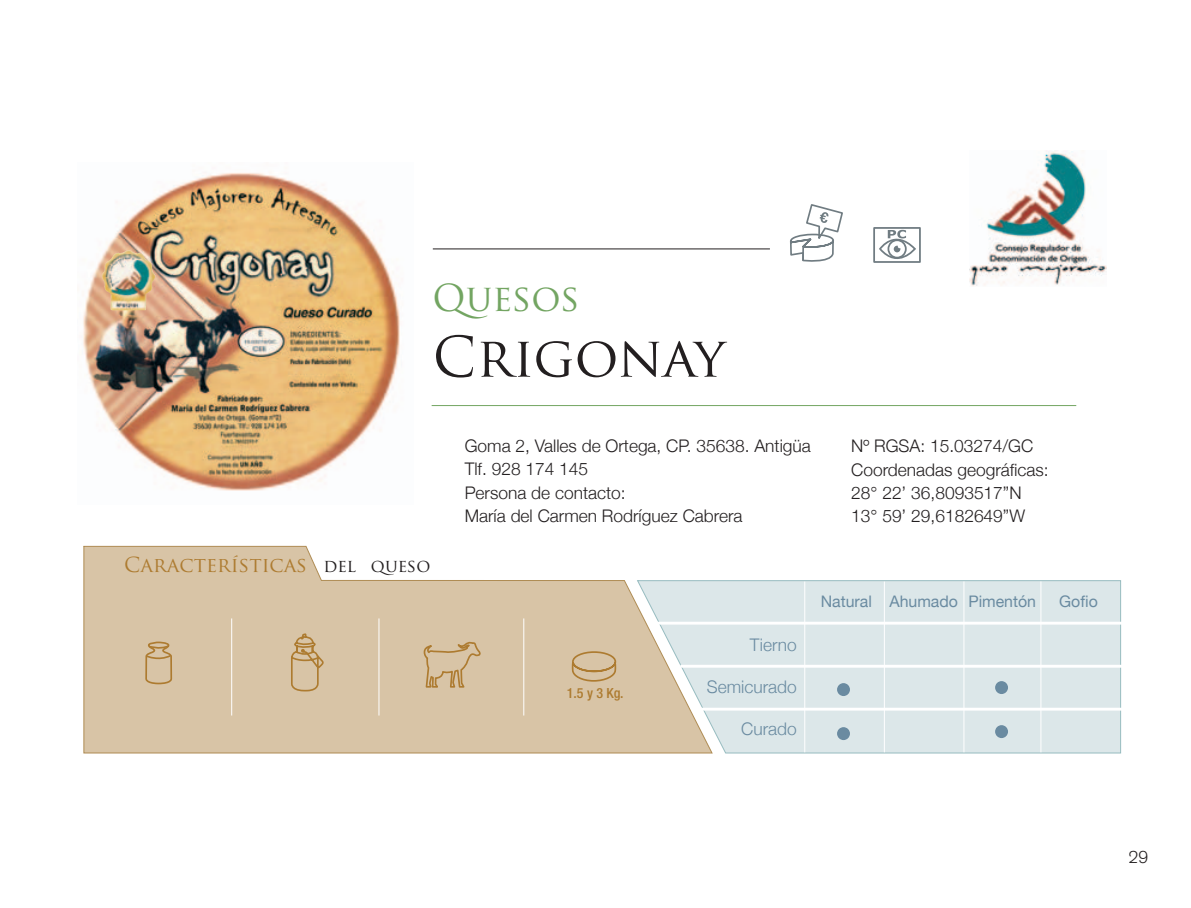
<style>
.page{position:relative;width:1191px;height:908px;background:#fff}
.page>*{position:absolute;margin:0;border:0;box-sizing:border-box;transform-origin:0 0}
.t1{font:54.4px "Trajan Pro";color:#231f20}
.t2{font:36.2px "Trajan Pro";color:#73a562}
.t3{font:20.2px "Trajan Pro";color:#ad7b30}
.t4{font:300 17.4px "Helvetica Neue";color:#231f20}
.t5{font:300 17.4px "Helvetica Neue";color:#6a8ba1}
.t6{font:300 17px "Akzidenz Grotesk BE";color:#231f20}
.t7{font:16px "Helvetica Neue";color:#6a8ba1}
.t8{font:500 condensed 14px "Helvetica Neue LT Std";color:#ad7b30}
.s1{font-size:17.4px;color:#231f20}
</style>
<div class="page">
<hr style="left:431px;top:405px;width:645px;height:1px;background:#73a562">
<hr style="left:433px;top:248px;width:337px;height:1px;background:#231f20">
<svg style="left:790px;top:204px;width:53px;height:58px"></svg>
<div style="left:873px;top:227px;width:47px;height:36px;border:2px solid #707c82"></div>
<svg style="left:877px;top:228px;width:40px;height:35px"></svg>
<div style="left:713px;top:580px;width:408px;height:173px;background:#dce7e9"></div>
<svg style="left:83px;top:545px;width:630px;height:208px;background:#dcccb3"></svg>
<hr style="left:680px;top:664px;width:450px;height:3px;background:#fff">
<hr style="left:698px;top:707px;width:432px;height:3px;background:#fff">
<hr style="left:654px;top:621px;width:476px;height:3px;background:#fff">
<hr style="left:804px;top:581px;width:1px;height:171px;background:#fff">
<hr style="left:884px;top:581px;width:1px;height:171px;background:#fff">
<hr style="left:963px;top:581px;width:1px;height:171px;background:#fff">
<hr style="left:1040px;top:581px;width:1px;height:171px;background:#fff">
<hr style="left:231px;top:618px;width:1px;height:97px;background:#fff">
<hr style="left:378px;top:618px;width:1px;height:97px;background:#fff">
<hr style="left:523px;top:618px;width:1px;height:97px;background:#fff">
<svg style="left:141px;top:642px;width:34px;height:42px"></svg>
<svg style="left:421px;top:640px;width:60px;height:48px;background:#d0b791"></svg>
<svg style="left:571px;top:650px;width:46px;height:32px"></svg>
<div style="left:837px;top:682px;width:13px;height:13px;background:#6a8ba1;border-radius:50%"></div>
<div style="left:995px;top:680px;width:13px;height:13px;background:#6a8ba1;border-radius:50%"></div>
<div style="left:837px;top:726px;width:13px;height:13px;background:#6a8ba1;border-radius:50%"></div>
<div style="left:995px;top:724px;width:13px;height:13px;background:#6a8ba1;border-radius:50%"></div>
<img style="left:83px;top:172px;width:317px;height:319px">
<svg style="left:288px;top:570px;width:36px;height:122px;background:#d3bd9a"></svg>
<img style="left:969px;top:151px;width:137px;height:135px">
<img style="left:100px;top:250px;width:57px;height:60px">
<p class="t2" style="left:432px;top:275px;width:149px">QUESOS</p>
<p class="t1" style="left:432px;top:322px;width:294px">CRIGONAY</p>
<p class="t3" style="left:124px;top:551px;width:307px">CARACTERÍSTICAS <span class="s1">DEL QUESO</span></p>
<p class="t4" style="left:465px;top:435px;width:348px">Goma 2, Valles de Ortega, CP. 35638. Antigüa</p>
<p class="t4" style="left:465px;top:458px;width:125px">Tlf. 928 174 145</p>
<p class="t4" style="left:465px;top:481px;width:163px">Persona de contacto:</p>
<p class="t4" style="left:465px;top:504px;width:279px">María del Carmen Rodríguez Cabrera</p>
<p class="t4" style="left:851px;top:435px;width:183px">Nº RGSA: 15.03274/GC</p>
<p class="t4" style="left:851px;top:458px;width:199px">Coordenadas geográficas:</p>
<p class="t4" style="left:851px;top:481px;width:172px">28° 22’ 36,8093517”N</p>
<p class="t4" style="left:851px;top:505px;width:175px">13° 59’ 29,6182649”W</p>
<p class="t8" style="left:567px;top:684px;width:58px">1.5 y 3 Kg.</p>
<p class="t5" style="left:749px;top:634px;width:49px">Tierno</p>
<p class="t5" style="left:707px;top:676px;width:91px">Semicurado</p>
<p class="t5" style="left:741px;top:717px;width:57px">Curado</p>
<p class="t7" style="left:820px;top:591px;width:217px">Natural Ahumado Pimentón</p>
<p class="t7" style="left:1059px;top:591px;width:40px">Gofio</p>
<p class="t6" style="left:1128px;top:847px;width:21px">29</p>
</div>
